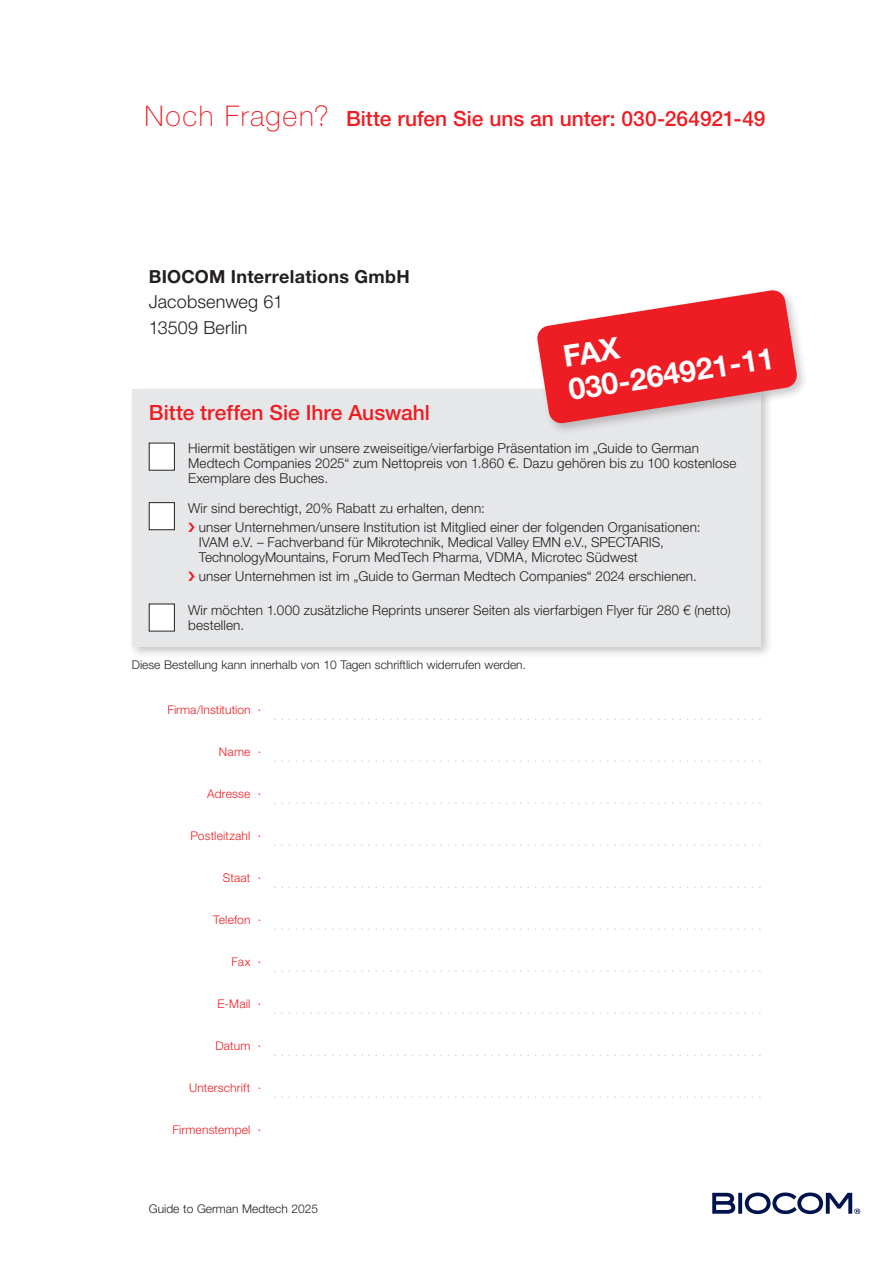
<style>
.page{position:relative;width:893px;height:1263px;background:#fff}
.page>*{position:absolute;margin:0;border:0;box-sizing:border-box;transform-origin:0 0}
.t1{font:700 30px/33.8px "Helvetica Neue LT Std";color:#fff}
.t2{font:500 21px "Helvetica Neue LT Std";color:#ee1d23}
.t3{font:700 18px "Helvetica Neue LT Std";letter-spacing:.015em;color:#231f20}
.t4{font:300 18px/25.5px "Helvetica Neue LT Std";letter-spacing:.005em;color:#231f20}
.t5{font:300 13.65px/15px "Helvetica Neue LT Std";letter-spacing:.01em;color:#231f20}
.t6{font:300 13.5px "Helvetica Neue LT Std";color:#d1d2d4}
.t7{font:300 12px "Helvetica Neue LT Std";letter-spacing:.015em;color:#ee1d23}
.t8{font:300 12px "Helvetica Neue LT Std";color:#231f20}
.s1{font-weight:100;font-size:28.5px}
</style>
<div class="page">
<div style="left:128px;top:385px;width:645px;height:274px;background:#231f20;opacity:.25"></div>
<div style="left:132px;top:389px;width:629px;height:258px;background:#e6e7e9"></div>
<div style="left:534px;top:287px;width:275px;height:148px;background:#231f20;opacity:.25"></div>
<svg style="left:536px;top:289px;width:262px;height:135px"></svg>
<div style="left:149px;top:443px;width:25px;height:27px;background:#fff"></div>
<div style="left:149px;top:604px;width:25px;height:27px;background:#fff"></div>
<div style="left:149px;top:503px;width:25px;height:27px;background:#fff"></div>
<div style="left:149px;top:502px;width:26px;height:28px;border:1px solid #231f20"></div>
<svg style="left:712px;top:1192px;width:148px;height:22px"></svg>
<h2 class="t2" style="left:144px;top:106px;width:623px"><span class="s1">Noch Fragen?</span> Bitte rufen Sie uns an unter: 030-264921-49</h2>
<h3 class="t3" style="left:149px;top:265px;width:262px">BIOCOM Interrelations GmbH</h3>
<h3 class="t4" style="left:149px;top:289px;width:136px">Jacobsenweg 61<br>13509 Berlin</h3>
<h1 class="t1" style="left:561px;top:339px;width:209px;rotate:-9deg">FAX<br>030-264921-11</h1>
<h2 class="t2" style="left:149px;top:400px;width:283px">Bitte treffen Sie Ihre Auswahl</h2>
<p class="t5" style="left:188px;top:440px;width:550px">Hiermit bestätigen wir unsere zweiseitige/vierfarbige Präsentation im „Guide to German<br>Medtech Companies 2025“ zum Nettopreis von 1.860 €. Dazu gehören bis zu 100 kostenlose<br>Exemplare des Buches.</p>
<p class="t5" style="left:199px;top:498px;width:503px;line-height:19.2px;text-indent:-11px">Wir sind berechtigt, 20% Rabatt zu erhalten, denn:<br>unser Unternehmen/unsere Institution ist Mitglied einer der folgenden Organisationen:</p>
<p class="t5" style="left:199px;top:534px;width:467px">IVAM e.V. – Fachverband für Mikrotechnik, Medical Valley EMN e.V., SPECTARIS,<br>TechnologyMountains, Forum MedTech Pharma, VDMA, Microtec Südwest</p>
<p class="t5" style="left:199px;top:568px;width:500px">unser Unternehmen ist im „Guide to German Medtech Companies“ 2024 erschienen.</p>
<p class="t5" style="left:188px;top:603px;width:544px">Wir möchten 1.000 zusätzliche Reprints unserer Seiten als vierfarbigen Flyer für 280 € (netto) bestellen.</p>
<p class="t8" style="left:132px;top:657px;width:396px">Diese Bestellung kann innerhalb von 10 Tagen schriftlich widerrufen werden.</p>
<p class="t7" style="left:168px;top:702px;width:95px">Firma/Institution ·</p>
<p class="t7" style="left:219px;top:744px;width:44px">Name ·</p>
<p class="t7" style="left:207px;top:786px;width:55px">Adresse ·</p>
<p class="t7" style="left:190px;top:828px;width:72px">Postleitzahl ·</p>
<p class="t7" style="left:223px;top:870px;width:40px">Staat ·</p>
<p class="t7" style="left:213px;top:912px;width:50px">Telefon ·</p>
<p class="t7" style="left:232px;top:954px;width:31px">Fax ·</p>
<p class="t7" style="left:218px;top:996px;width:45px">E-Mail ·</p>
<p class="t7" style="left:216px;top:1038px;width:47px">Datum ·</p>
<p class="t7" style="left:189px;top:1080px;width:74px">Unterschrift ·</p>
<p class="t7" style="left:172px;top:1122px;width:90px">Firmenstempel ·</p>
<p class="t6" style="left:273px;top:707px;width:490px">. . . . . . . . . . . . . . . . . . . . . . . . . . . . . . . . . . . . . . . . . . . . . . . . . . . . . . . . . . . . . . . . . . . .</p>
<p class="t6" style="left:273px;top:749px;width:490px">. . . . . . . . . . . . . . . . . . . . . . . . . . . . . . . . . . . . . . . . . . . . . . . . . . . . . . . . . . . . . . . . . . . .</p>
<p class="t6" style="left:273px;top:791px;width:490px">. . . . . . . . . . . . . . . . . . . . . . . . . . . . . . . . . . . . . . . . . . . . . . . . . . . . . . . . . . . . . . . . . . . .</p>
<p class="t6" style="left:273px;top:833px;width:490px">. . . . . . . . . . . . . . . . . . . . . . . . . . . . . . . . . . . . . . . . . . . . . . . . . . . . . . . . . . . . . . . . . . . .</p>
<p class="t6" style="left:273px;top:875px;width:490px">. . . . . . . . . . . . . . . . . . . . . . . . . . . . . . . . . . . . . . . . . . . . . . . . . . . . . . . . . . . . . . . . . . . .</p>
<p class="t6" style="left:273px;top:917px;width:490px">. . . . . . . . . . . . . . . . . . . . . . . . . . . . . . . . . . . . . . . . . . . . . . . . . . . . . . . . . . . . . . . . . . . .</p>
<p class="t6" style="left:273px;top:959px;width:490px">. . . . . . . . . . . . . . . . . . . . . . . . . . . . . . . . . . . . . . . . . . . . . . . . . . . . . . . . . . . . . . . . . . . .</p>
<p class="t6" style="left:273px;top:1001px;width:490px">. . . . . . . . . . . . . . . . . . . . . . . . . . . . . . . . . . . . . . . . . . . . . . . . . . . . . . . . . . . . . . . . . . . .</p>
<p class="t6" style="left:273px;top:1043px;width:490px">. . . . . . . . . . . . . . . . . . . . . . . . . . . . . . . . . . . . . . . . . . . . . . . . . . . . . . . . . . . . . . . . . . . .</p>
<p class="t6" style="left:273px;top:1085px;width:490px">. . . . . . . . . . . . . . . . . . . . . . . . . . . . . . . . . . . . . . . . . . . . . . . . . . . . . . . . . . . . . . . . . . . .</p>
<p class="t8" style="left:149px;top:1202px;width:171px">Guide to German Medtech 2025</p>
</div>
